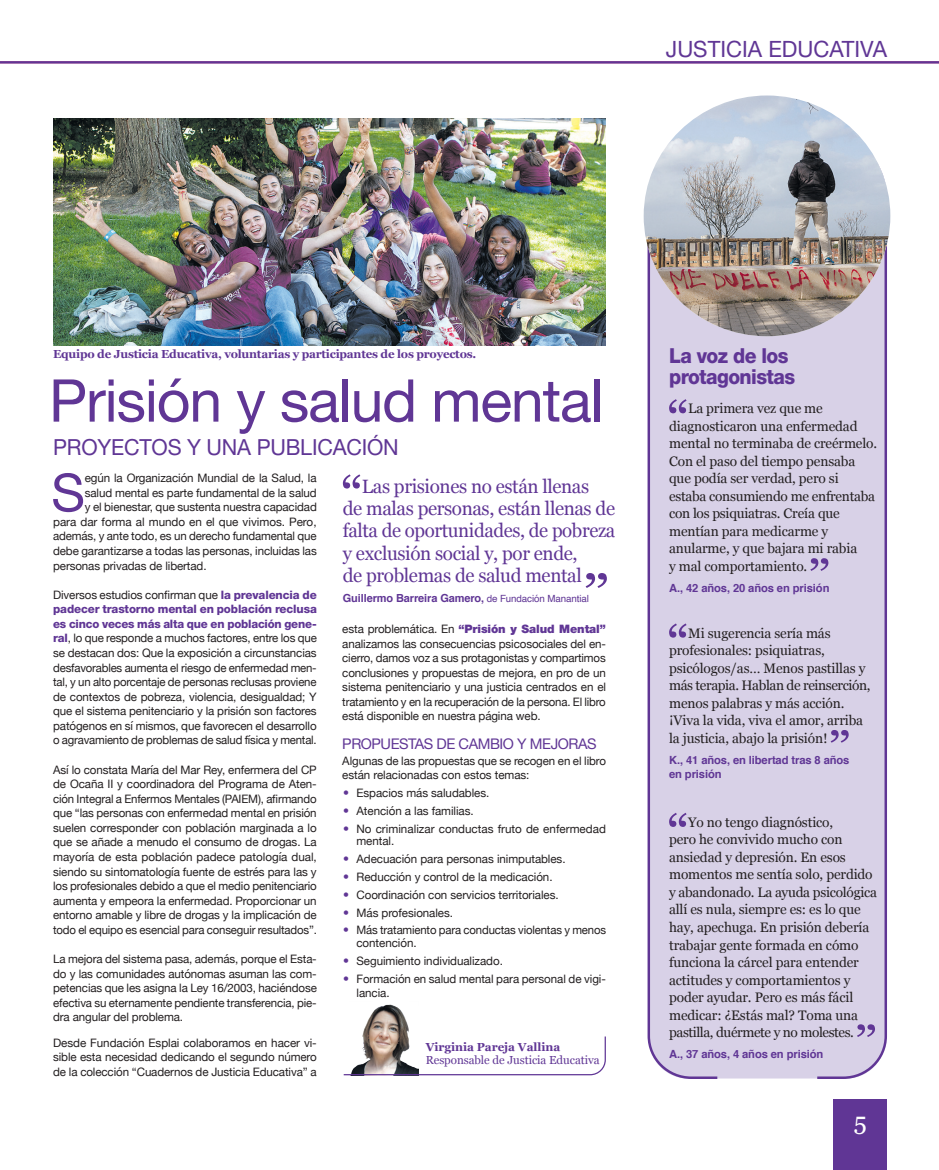
<style>
.page{position:relative;width:939px;height:1170px;background:#fff}
.page>*{position:absolute;margin:0;border:0;box-sizing:border-box;transform-origin:0 0}
.t1{font:59px "Helvetica Neue";letter-spacing:-.02em;color:#603695}
.t2{font:52.38px "Helvetica Neue";color:#603695}
.t3{font:25px "Georgia";color:#fff}
.t4{font:22.5px "Helvetica Neue";color:#603695}
.t5{font:22.12px "Helvetica Neue";letter-spacing:-.01em;color:#603695}
.t6{font:800 20.62px/20.6px "Helvetica Neue";letter-spacing:-.03em;color:#603695;scale:.94 1}
.t7{font:19.25px/22.2px "Georgia";letter-spacing:-.02em;color:#603695}
.t8{font:14.62px "Helvetica Neue";letter-spacing:-.03em;color:#603695}
.t9{font:13.75px/17.5px "Georgia";letter-spacing:-.01em;color:#231f20}
.t10{font:11.62px/14.5px "Helvetica Neue";letter-spacing:-.01em;color:#231f20;text-align:justify}
.t11{font:700 11.62px "Georgia";letter-spacing:-.02em;color:#603695}
.t12{font:11.62px "Georgia";letter-spacing:-.005em;color:#603695}
.t13{font:700 11.25px/13.8px "Helvetica";letter-spacing:-.01em;color:#603695}
.t14{font:700 11.12px "Helvetica";letter-spacing:-.01em;color:#603695}
.s1{font-weight:400;font-size:9.88px}
.s2{font-weight:800;color:#603695}
.s3{font-weight:900;color:#603695}
.s4{font-family:"Futura";font-weight:700;color:#603695}
</style>
<div class="page">
<div style="left:736px;top:336px;width:63px;height:742px;background:#d8d1e7"></div>
<div style="left:834px;top:1098px;width:53px;height:71px;background:#603695"></div>
<hr style="left:0;top:61px;width:939px;height:2px;background:#603695">
<img style="left:362px;top:1004px;width:47px;height:31px">
<svg style="left:343px;top:1035px;width:263px;height:40px"></svg>
<svg style="left:343px;top:474px;width:17px;height:14px"></svg>
<svg style="left:586px;top:573px;width:21px;height:15px"></svg>
<img style="left:53px;top:118px;width:553px;height:227px">
<div style="left:647px;top:336px;width:89px;height:743px;background:#d8d1e7"></div>
<div style="left:799px;top:336px;width:88px;height:743px;background:#d8d1e7"></div>
<img style="left:644px;top:95px;width:246px;height:241px">
<h3 class="t4" style="left:666px;top:35px;width:223px">JUSTICIA EDUCATIVA</h3>
<p class="t11" style="left:53px;top:345px;width:425px">Equipo de Justicia Educativa, voluntarias y participantes de los proyectos.</p>
<h3 class="t6" style="left:669px;top:345px;width:136px">La voz de los protagonistas</h3>
<p class="t9" style="left:669px;top:399px;width:210px;text-indent:19px">La primera vez que me diagnosticaron una enfermedad mental no terminaba de creérmelo.<br>Con el paso del tiempo pensaba que podía ser verdad, pero si estaba consumiendo me enfrentaba con los psiquiatras. Creía que mentían para medicarme y anularme, y que bajara mi rabia<br>y mal comportamiento.</p>
<p class="t13" style="left:669px;top:581px;width:162px">A., 42 años, 20 años en prisión</p>
<p class="t9" style="left:669px;top:623px;width:203px;text-indent:19px">Mi sugerencia sería más profesionales: psiquiatras, psicólogos/as… Menos pastillas y más terapia. Hablan de reinserción, menos palabras y más acción. ¡Viva la vida, viva el amor, arriba la justicia, abajo la prisión!</p>
<p class="t13" style="left:669px;top:753px;width:182px">K., 41 años, en libertad tras 8 años en prisión</p>
<p class="t9" style="left:669px;top:812px;width:209px;text-indent:19px">Yo no tengo diagnóstico,<br>pero he convivido mucho con ansiedad y depresión. En esos momentos me sentía solo, perdido y abandonado. La ayuda psicológica allí es nula, siempre es: es lo que hay, apechuga. En prisión debería trabajar gente formada en cómo funciona la cárcel para entender actitudes y comportamientos y poder ayudar. Pero es más fácil medicar: ¿Estás mal? Toma una pastilla, duérmete y no molestes.</p>
<p class="t13" style="left:669px;top:1047px;width:156px">A., 37 años, 4 años en prisión</p>
<h1 class="t1" style="left:49px;top:365px;width:556px">Prisión y salud mental</h1>
<h3 class="t5" style="left:53px;top:434px;width:347px">PROYECTOS Y UNA PUBLICACIÓN</h3>
<h2 class="t2" style="left:51px;top:455px;width:35px">S</h2>
<p class="t10" style="left:85px;top:471px;width:233px">egún la Organización Mundial de la Salud, la</p>
<h3 class="t7" style="left:343px;top:474px;width:274px;text-indent:19px">Las prisiones no están llenas<br>de malas personas, están llenas de falta de oportunidades, de pobreza y exclusión social y, por ende,<br>de problemas de salud mental</h3>
<p class="t14" style="left:343px;top:589px;width:248px">Guillermo Barreira Gamero, <span class="s1">de Fundación Manantial</span></p>
<p class="t10" style="left:85px;top:486px;width:233px">salud mental es parte fundamental de la salud</p>
<p class="t10" style="left:85px;top:500px;width:234px">y el bienestar, que sustenta nuestra capacidad</p>
<p class="t10" style="left:53px;top:515px;width:265px">para dar forma al mundo en el que vivimos. Pero,</p>
<p class="t10" style="left:53px;top:529px;width:265px">además, y ante todo, es un derecho fundamental que</p>
<p class="t10" style="left:53px;top:544px;width:265px">debe garantizarse a todas las personas, incluidas las</p>
<p class="t10" style="left:53px;top:559px;width:155px">personas privadas de libertad.</p>
<p class="t10" style="left:53px;top:588px;width:265px">Diversos estudios confirman que <span class="s2">la prevalencia de padecer trastorno mental en población reclusa es cinco veces más alta que en población gene&shy;ral</span>, lo que responde a muchos factores, entre los que se destacan dos: Que la exposición a circunstancias desfavorables aumenta el riesgo de enfermedad men&shy;tal, y un alto porcentaje de personas reclusas proviene de contextos de pobreza, violencia, desigualdad; Y que el sistema penitenciario y la prisión son factores patógenos en sí mismos, que favorecen el desarrollo o agravamiento de problemas de salud física y mental.</p>
<p class="t10" style="left:53px;top:762px;width:265px">Así lo constata María del Mar Rey, enfermera del CP de Ocaña II y coordinadora del Programa de Aten&shy;ción Integral a Enfermos Mentales (PAIEM), afirmando que “las personas con enfermedad mental en prisión suelen corresponder con población marginada a lo que se añade a menudo el consumo de drogas. La mayoría de esta población padece patología dual, siendo su sintomatología fuente de estrés para las y los profesionales debido a que el medio penitenciario aumenta y empeora la enfermedad. Proporcionar un entorno amable y libre de drogas y la implicación de todo el equipo es esencial para conseguir resultados”.</p>
<p class="t10" style="left:53px;top:952px;width:265px">La mejora del sistema pasa, además, porque el Esta&shy;do y las comunidades autónomas asuman las com&shy;petencias que les asigna la Ley 16/2003, haciéndose efectiva su eternamente pendiente transferencia, pie&shy;dra angular del problema.</p>
<p class="t10" style="left:53px;top:1035px;width:265px">Desde Fundación Esplai colaboramos en hacer vi&shy;sible esta necesidad dedicando el segundo número de la colección “Cuadernos de Justicia Educativa” a</p>
<p class="t10" style="left:342px;top:622px;width:265px">esta problemática. En <span class="s3">“Prisión y Salud Mental” </span>analizamos las consecuencias psicosociales del en&shy;cierro, damos voz a sus protagonistas y compartimos conclusiones y propuestas de mejora, en pro de un sistema penitenciario y una justicia centrados en el tratamiento y en la recuperación de la persona. El libro está disponible en nuestra página web.</p>
<p class="t8" style="left:342px;top:733px;width:256px">PROPUESTAS DE CAMBIO Y MEJORAS</p>
<p class="t10" style="left:342px;top:754px;width:265px">Algunas de las propuestas que se recogen en el libro están relacionadas con estos temas:</p>
<p class="t10" style="left:342px;top:786px;width:149px"><span class="s4">•</span> Espacios más saludables.</p>
<p class="t10" style="left:342px;top:804px;width:133px"><span class="s4">•</span> Atención a las familias.</p>
<p class="t10" style="left:356px;top:823px;width:251px;line-height:12.5px;text-indent:-14px"><span class="s4">•</span> No criminalizar conductas fruto de enfermedad mental.</p>
<p class="t10" style="left:342px;top:852px;width:225px"><span class="s4">•</span> Adecuación para personas inimputables.</p>
<p class="t10" style="left:342px;top:870px;width:212px"><span class="s4">•</span> Reducción y control de la medicación.</p>
<p class="t10" style="left:342px;top:888px;width:218px"><span class="s4">•</span> Coordinación con servicios territoriales.</p>
<p class="t10" style="left:342px;top:905px;width:112px"><span class="s4">•</span> Más profesionales.</p>
<p class="t10" style="left:356px;top:924px;width:251px;line-height:12.5px;text-indent:-14px"><span class="s4">•</span> Más tratamiento para conductas violentas y menos contención.</p>
<p class="t10" style="left:342px;top:953px;width:162px"><span class="s4">•</span> Seguimiento individualizado.</p>
<p class="t10" style="left:356px;top:971px;width:251px;text-indent:-14px"><span class="s4">•</span> Formación en salud mental para personal de vigi&shy;lancia.</p>
<p class="t11" style="left:426px;top:1038px;width:136px">Virginia Pareja Vallina</p>
<p class="t12" style="left:426px;top:1051px;width:175px">Responsable de Justicia Educativa</p>
<h3 class="t3" style="left:854px;top:1102px;width:14px">5</h3>
</div>
